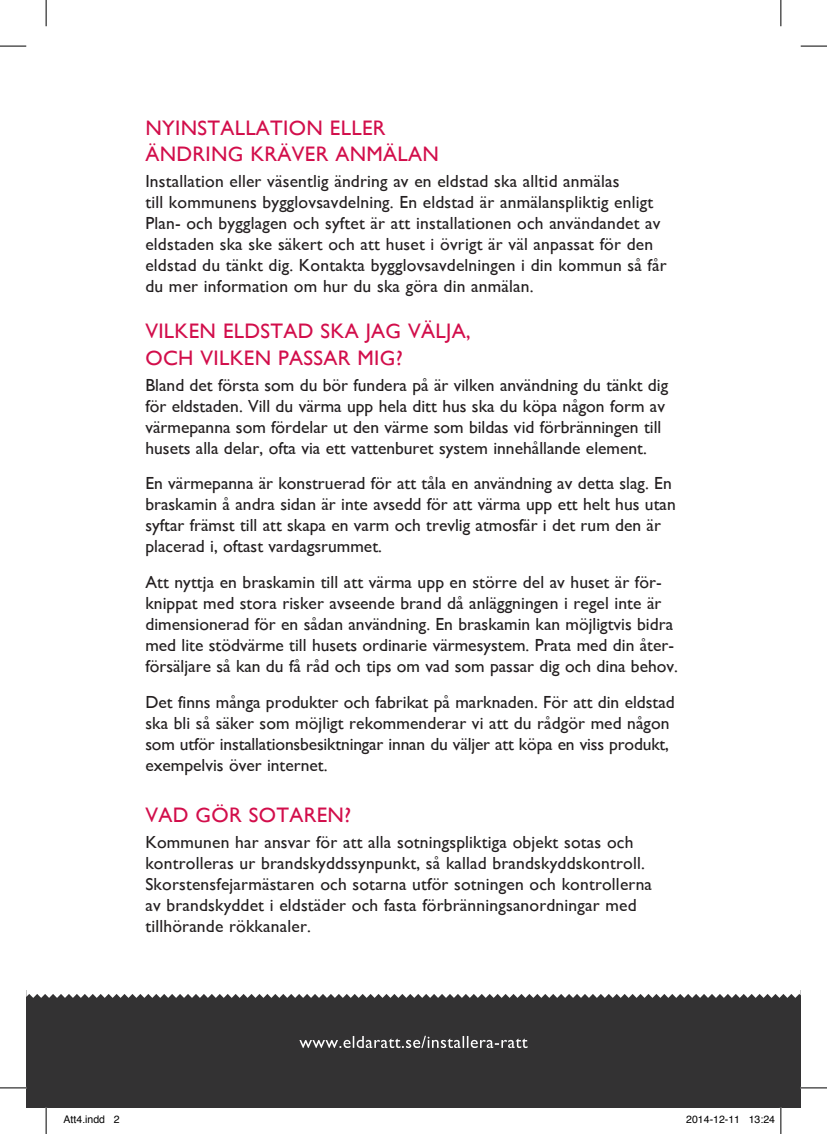
<style>
.page{position:relative;width:827px;height:1134px;background:#fff}
.page>*{position:absolute;margin:0;border:0;box-sizing:border-box;transform-origin:0 0}
.t1{font:21px/26.2px "Gill Sans";letter-spacing:.015em;color:#d20e4b}
.t2{font:17.5px/21px "Gill Sans";color:#231f20}
.t3{font:10.5px "Helvetica";color:#000}
</style>
<div class="page">
<div style="left:26px;top:990px;width:774px;height:118px;background:#333233"></div>
<svg style="left:299px;top:1036px;width:228px;height:12px"></svg>
<svg style="left:26px;top:990px;width:774px;height:8px"></svg>
<svg style="left:0;top:46px;width:26px;height:1px"></svg>
<svg style="left:800px;top:46px;width:26px;height:1px"></svg>
<svg style="left:0;top:1088px;width:26px;height:1px"></svg>
<svg style="left:800px;top:1088px;width:26px;height:1px"></svg>
<svg style="left:46px;top:0;width:1px;height:26px"></svg>
<svg style="left:46px;top:1108px;width:1px;height:26px"></svg>
<svg style="left:780px;top:0;width:1px;height:26px"></svg>
<svg style="left:780px;top:1108px;width:1px;height:26px"></svg>
<p class="t1" style="left:145px;top:115px;width:295px">Nyinstallation eller ändring kräver anmälan</p>
<p class="t2" style="left:145px;top:171px;width:522px">Installation eller väsentlig ändring av en eldstad ska alltid anmälas<br>till kommunens bygglovsavdelning. En eldstad är anmälanspliktig enligt Plan- och bygglagen och syftet är att installationen och användandet av eldstaden ska ske säkert och att huset i övrigt är väl anpassat för den eldstad du tänkt dig. Kontakta bygglovsavdelningen i din kommun så får du mer information om hur du ska göra din anmälan.</p>
<p class="t1" style="left:145px;top:318px;width:327px">Vilken eldstad ska jag välja, och vilken passar mig?</p>
<p class="t2" style="left:145px;top:374px;width:524px">Bland det första som du bör fundera på är vilken användning du tänkt dig för eldstaden. Vill du värma upp hela ditt hus ska du köpa någon form av värmepanna som fördelar ut den värme som bildas vid förbränningen till husets alla delar, ofta via ett vattenburet system innehållande element.</p>
<p class="t2" style="left:145px;top:473px;width:531px">En värmepanna är konstruerad för att tåla en användning av detta slag. En braskamin å andra sidan är inte avsedd för att värma upp ett helt hus utan syftar främst till att skapa en varm och trevlig atmosfär i det rum den är placerad i, oftast vardagsrummet.</p>
<p class="t2" style="left:145px;top:572px;width:534px">Att nyttja en braskamin till att värma upp en större del av huset är för&shy;knippat med stora risker avseende brand då anläggningen i regel inte är dimensionerad för en sådan användning. En braskamin kan möjligtvis bidra med lite stödvärme till husets ordinarie värmesystem. Prata med din åter&shy;försäljare så kan du få råd och tips om vad som passar dig och dina behov.</p>
<p class="t2" style="left:145px;top:692px;width:531px">Det finns många produkter och fabrikat på marknaden. För att din eldstad ska bli så säker som möjligt rekommenderar vi att du rådgör med någon som utför installationsbesiktningar innan du väljer att köpa en viss produkt, exempelvis över internet.</p>
<p class="t1" style="left:145px;top:802px;width:207px">Vad gör sotaren?</p>
<p class="t2" style="left:145px;top:832px;width:508px">Kommunen har ansvar för att alla sotningspliktiga objekt sotas och kontrolleras ur brandskyddssynpunkt, så kallad brandskyddskontroll.<br>Skorstensfejarmästaren och sotarna utför sotningen och kontrollerna av brandskyddet i eldstäder och fasta förbränningsanordningar med tillhörande rökkanaler.</p>
<p class="t3" style="left:64px;top:1112px;width:58px">Att4.indd 2</p>
<p class="t3" style="left:686px;top:1112px;width:90px">2014-12-11 13:24</p>
</div>
